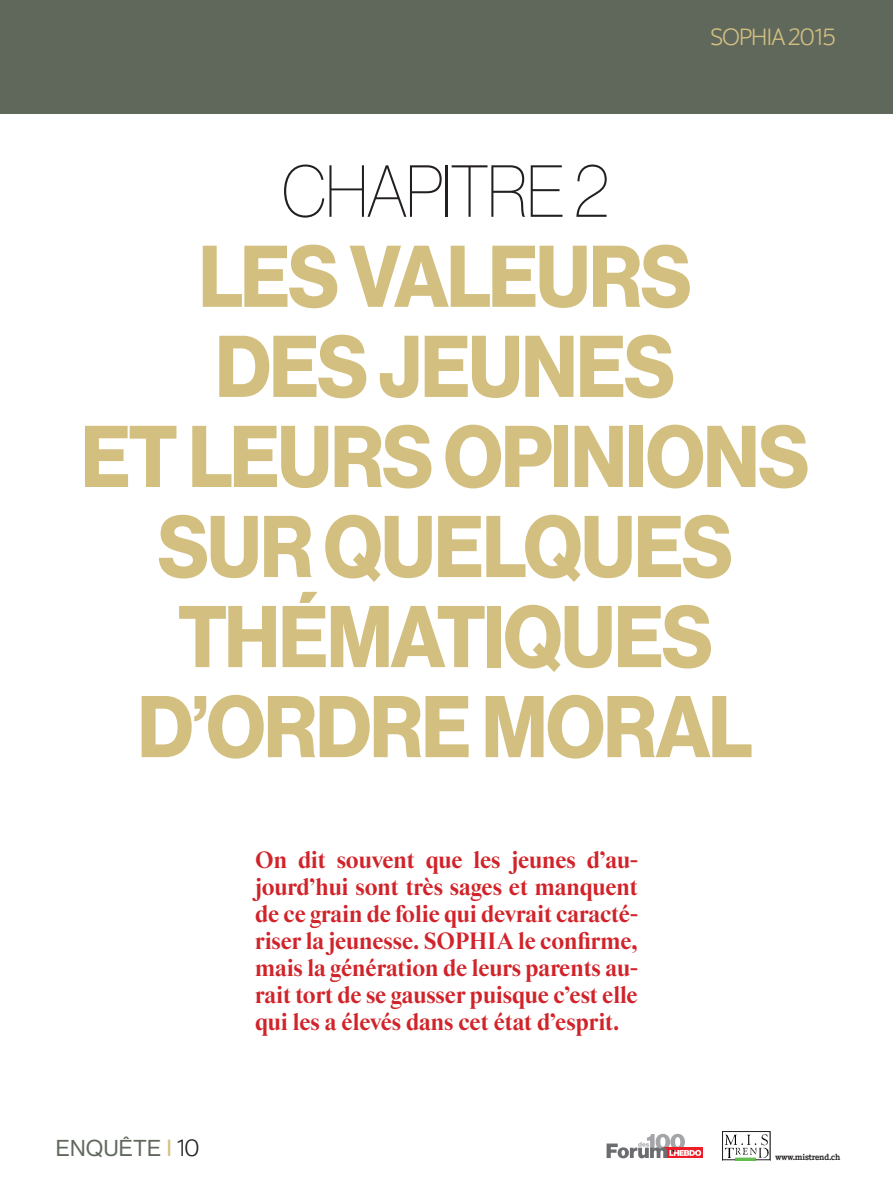
<style>
.page{position:relative;width:893px;height:1191px;background:#fff}
.page>*{position:absolute;margin:0;border:0;box-sizing:border-box;transform-origin:0 0}
.t1{font:85.5px/90px "N Haas Grotesk DS Pro 75 Bd";letter-spacing:-.015em;color:#d3c080;scale:.92 1}
.t2{font:72px "N Haas Grotesk DS Pro 25 Th";letter-spacing:-.02em;color:#231f20;scale:.92 1}
.t3{font:800 24px/27px "Starling";color:#d1232a;text-align:justify;scale:.9 1}
.t4{font:300 24px "Hebdo Sans";letter-spacing:-.02em;color:#d3c080}
.t5{font:22.5px "N Haas Grotesk DS Pro 55 Rg";letter-spacing:.01em;color:#60685c}
.t6{font:700 9px "Hebdo Egyptian";letter-spacing:-.005em;color:#231f20}
.s1{font-family:"Hebdo Sans";font-weight:500;font-size:24px;color:#d3c080}
.s2{font-family:"Hebdo Sans";font-weight:300;font-size:24px;color:#231f20}
</style>
<div class="page">
<div style="left:0;top:0;width:893px;height:113px;background:#60685c"></div>
<svg style="left:722px;top:1131px;width:48px;height:29px"></svg>
<svg style="left:701px;top:1147px;width:2px;height:11px"></svg>
<svg style="left:607px;top:1133px;width:94px;height:25px"></svg>
<p class="t4" style="left:710px;top:23px;width:126px">SOPHIA 2015</p>
<h2 class="t2" style="left:282px;top:151px;width:357px">CHAPITRE 2</h2>
<h1 class="t1" style="left:199px;top:233px;width:267px">LES VALEURS<br>DES</h1>
<h1 class="t1" style="left:379px;top:323px;width:55px">JEUNES</h1>
<h1 class="t1" style="left:81px;top:413px;width:170px">ET LEURS</h1>
<h1 class="t1" style="left:444px;top:413px;width:51px">OPINIONS</h1>
<h1 class="t1" style="left:158px;top:503px;width:57px">SUR</h1>
<h1 class="t1" style="left:324px;top:503px;width:334px">QUELQUES</h1>
<h1 class="t1" style="left:178px;top:593px;width:51px">THÉMATI</h1>
<h1 class="t1" style="left:504px;top:593px;width:117px">QUES</h1>
<h1 class="t1" style="left:138px;top:683px;width:133px">D’ORDRE</h1>
<h1 class="t1" style="left:482px;top:683px;width:59px">MORAL</h1>
<p class="t5" style="left:56px;top:1135px;width:145px">ENQUÊTE<span class="s1">∑</span><span class="s2">10</span></p>
<p class="t3" style="left:255px;top:847px;width:427px">On dit souvent que les jeunes d’au&shy;jourd’hui sont très sages et manquent de ce grain de folie qui devrait caracté&shy;riser la jeunesse. SOPHIA le confirme, mais la génération de leurs parents au&shy;rait tort de se gausser puisque c’est elle qui les a élevés dans cet état d’esprit.</p>
<p class="t6" style="left:775px;top:1151px;width:66px">www.mistrend.ch</p>
</div>
